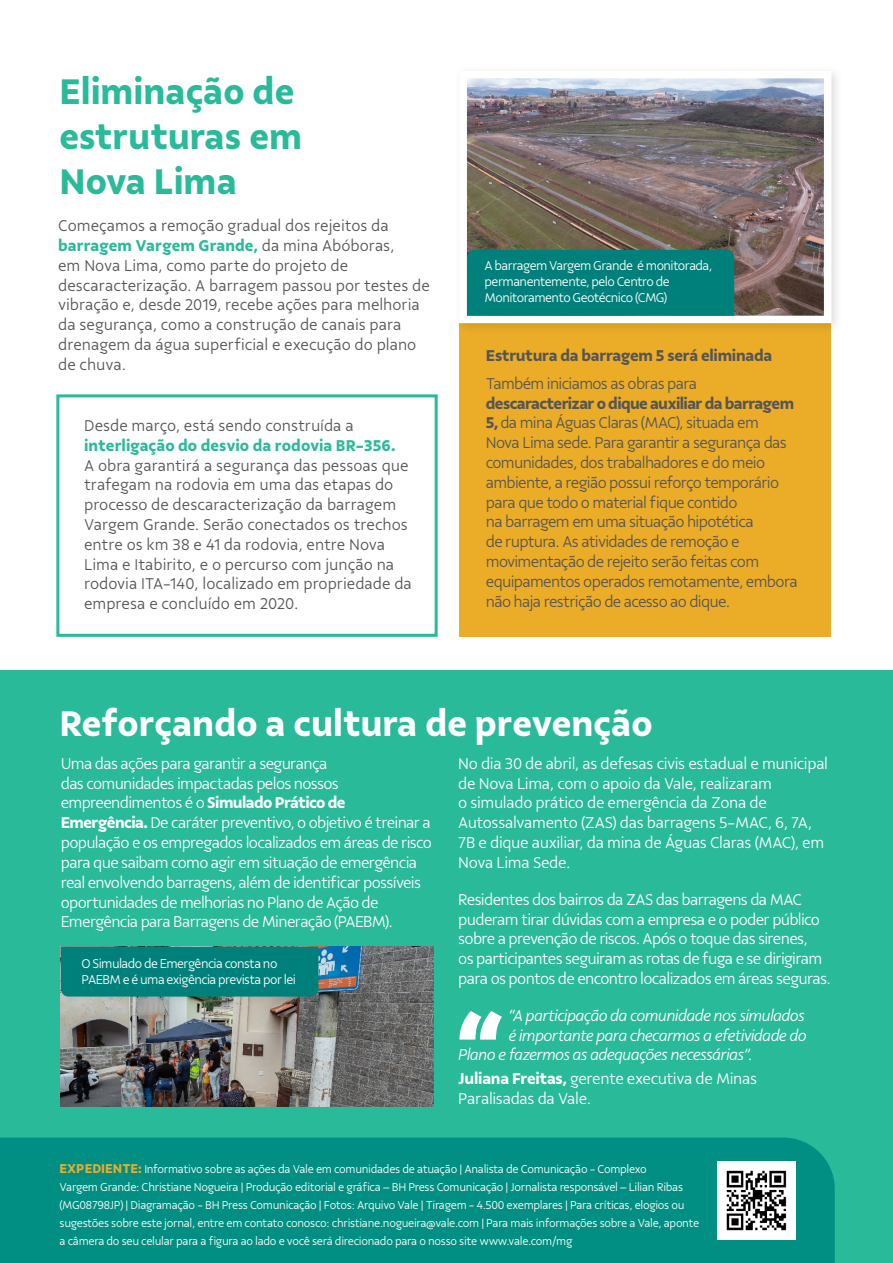
<style>
.page{position:relative;width:893px;height:1263px;background:#fff}
.page>*{position:absolute;margin:0;border:0;box-sizing:border-box;transform-origin:0 0}
.t1{font:700 37.5px/45px "Vale Sans";color:#29ba99}
.t2{font:700 37.5px "Vale Sans";color:#fff}
.t3{font:300 16.5px/19.8px "Vale Sans";letter-spacing:-.04em;color:#fff}
.t4{font:300 16.5px/19.8px "Vale Sans";letter-spacing:-.01em;color:#565555}
.t5{font:300 16.5px/19.8px "Vale Sans";letter-spacing:-.045em;color:#565555}
.t6{font:italic 300 16.5px "Vale Sans";letter-spacing:-.045em;color:#fff}
.t7{font:700 16.5px "Vale Sans";color:#29ba99}
.t8{font:700 16.5px "Vale Sans";letter-spacing:-.015em;color:#565555}
.t9{font:300 13.5px/16.2px "Vale Sans";letter-spacing:-.045em;color:#fff}
.t10{font:300 12px/18px "Vale Sans";letter-spacing:-.025em;color:#fff}
.s1{font-weight:700;color:#29ba99}
.s2{font-weight:700}
.s3{font-weight:700;font-size:13.5px;color:#ebad2b}
</style>
<div class="page">
<div style="left:0;top:671px;width:893px;height:592px;background:#29ba99"></div>
<div style="left:0;top:1137px;width:835px;height:126px;background:#008f82"></div>
<img style="left:718px;top:1161px;width:78px;height:78px">
<div style="left:460px;top:323px;width:371px;height:314px;background:#ebad27"></div>
<div style="left:56px;top:394px;width:382px;height:243px;border:3px solid #29ba99"></div>
<div style="left:453px;top:65px;width:391px;height:270px;background:#000;opacity:.14"></div>
<img style="left:468px;top:80px;width:354px;height:234px">
<div style="left:459px;top:71px;width:372px;height:252px;border:8px solid #fff"></div>
<div style="left:467px;top:250px;width:267px;height:66px;background:#00807b"></div>
<img style="left:61px;top:946px;width:372px;height:160px">
<div style="left:61px;top:946px;width:258px;height:50px;background:#00807b"></div>
<svg style="left:459px;top:1011px;width:43px;height:28px"></svg>
<h1 class="t1" style="left:59px;top:69px;width:244px">Eliminação de estruturas em<br>Nova Lima</h1>
<p class="t4" style="left:58px;top:216px;width:373px">Começamos a remoção gradual dos rejeitos da <span class="s1">barragem Vargem Grande,</span> da mina Abóboras,<br>em Nova Lima, como parte do projeto de descaracterização. A barragem passou por testes de vibração e, desde 2019, recebe ações para melhoria da segurança, como a construção de canais para drenagem da água superficial e execução do plano de chuva.</p>
<p class="t4" style="left:84px;top:415px;width:271px">Desde março, está sendo construída a</p>
<p class="t7" style="left:84px;top:435px;width:313px">interligação do desvio da rodovia BR-356.</p>
<p class="t4" style="left:84px;top:455px;width:329px">A obra garantirá a segurança das pessoas que trafegam na rodovia em uma das etapas do processo de descaracterização da barragem Vargem Grande. Serão conectados os trechos entre os km 38 e 41 da rodovia, entre Nova Lima e Itabirito, e o percurso com junção na rodovia ITA-140, localizado em propriedade da empresa e concluído em 2020.</p>
<p class="t9" style="left:485px;top:257px;width:229px">A barragem Vargem Grande é monitorada, permanentemente, pelo Centro de<br>Monitoramento Geotécnico (CMG)</p>
<p class="t8" style="left:486px;top:345px;width:288px">Estrutura da barragem 5 será eliminada</p>
<p class="t5" style="left:486px;top:373px;width:213px">Também iniciamos as obras para</p>
<p class="t5" style="left:486px;top:393px;width:314px"><span class="s2">descaracterizar o dique auxiliar da barragem 5,</span> da mina Águas Claras (MAC), situada em<br>Nova Lima sede. Para garantir a segurança das comunidades, dos trabalhadores e do meio ambiente, a região possui reforço temporário para que todo o material fique contido<br>na barragem em uma situação hipotética<br>de ruptura. As atividades de remoção e movimentação de rejeito serão feitas com equipamentos operados remotamente, embora não haja restrição de acesso ao dique.</p>
<h1 class="t2" style="left:60px;top:700px;width:595px">Reforçando a cultura de prevenção</h1>
<p class="t3" style="left:61px;top:753px;width:373px">Uma das ações para garantir a segurança<br>das comunidades impactadas pelos nossos empreendimentos é o <span class="s2">Simulado Prático de Emergência.</span> De caráter preventivo, o objetivo é treinar a população e os empregados localizados em áreas de risco para que saibam como agir em situação de emergência real envolvendo barragens, além de identificar possíveis oportunidades de melhorias no Plano de Ação de Emergência para Barragens de Mineração (PAEBM).</p>
<p class="t9" style="left:82px;top:955px;width:216px">O Simulado de Emergência consta no<br>PAEBM e é uma exigência prevista por lei</p>
<p class="t3" style="left:458px;top:753px;width:371px">No dia 30 de abril, as defesas civis estadual e municipal de Nova Lima, com o apoio da Vale, realizaram<br>o simulado prático de emergência da Zona de Autossalvamento (ZAS) das barragens 5-MAC, 6, 7A, 7B e dique auxiliar, da mina de Águas Claras (MAC), em Nova Lima Sede.</p>
<p class="t3" style="left:458px;top:889px;width:374px">Residentes dos bairros da ZAS das barragens da MAC puderam tirar dúvidas com a empresa e o poder público sobre a prevenção de riscos. Após o toque das sirenes,<br>os participantes seguiram as rotas de fuga e se dirigiram para os pontos de encontro localizados em áreas seguras.</p>
<p class="t6" style="left:508px;top:1005px;width:298px">“A participação da comunidade nos simulados</p>
<p class="t6" style="left:508px;top:1025px;width:300px">é importante para checarmos a efetividade do</p>
<p class="t6" style="left:458px;top:1045px;width:296px">Plano e fazermos as adequações necessárias”.</p>
<p class="t3" style="left:458px;top:1069px;width:300px"><span class="s2">Juliana Freitas,</span> gerente executiva de Minas<br>Paralisadas da Vale.</p>
<p class="t10" style="left:60px;top:1160px;width:641px"><span class="s3">EXPEDIENTE:</span> Informativo sobre as ações da Vale em comunidades de atuação | Analista de Comunicação - Complexo<br>Vargem Grande: Christiane Nogueira | Produção editorial e gráfica – BH Press Comunicação | Jornalista responsável – Lilian Ribas (MG08798JP) | Diagramação - BH Press Comunicação | Fotos: Arquivo Vale | Tiragem - 4.500 exemplares | Para críticas, elogios ou sugestões sobre este jornal, entre em contato conosco: christiane.nogueira@vale.com | Para mais informações sobre a Vale, aponte a câmera do seu celular para a figura ao lado e você será direcionado para o nosso site www.vale.com/mg</p>
</div>
